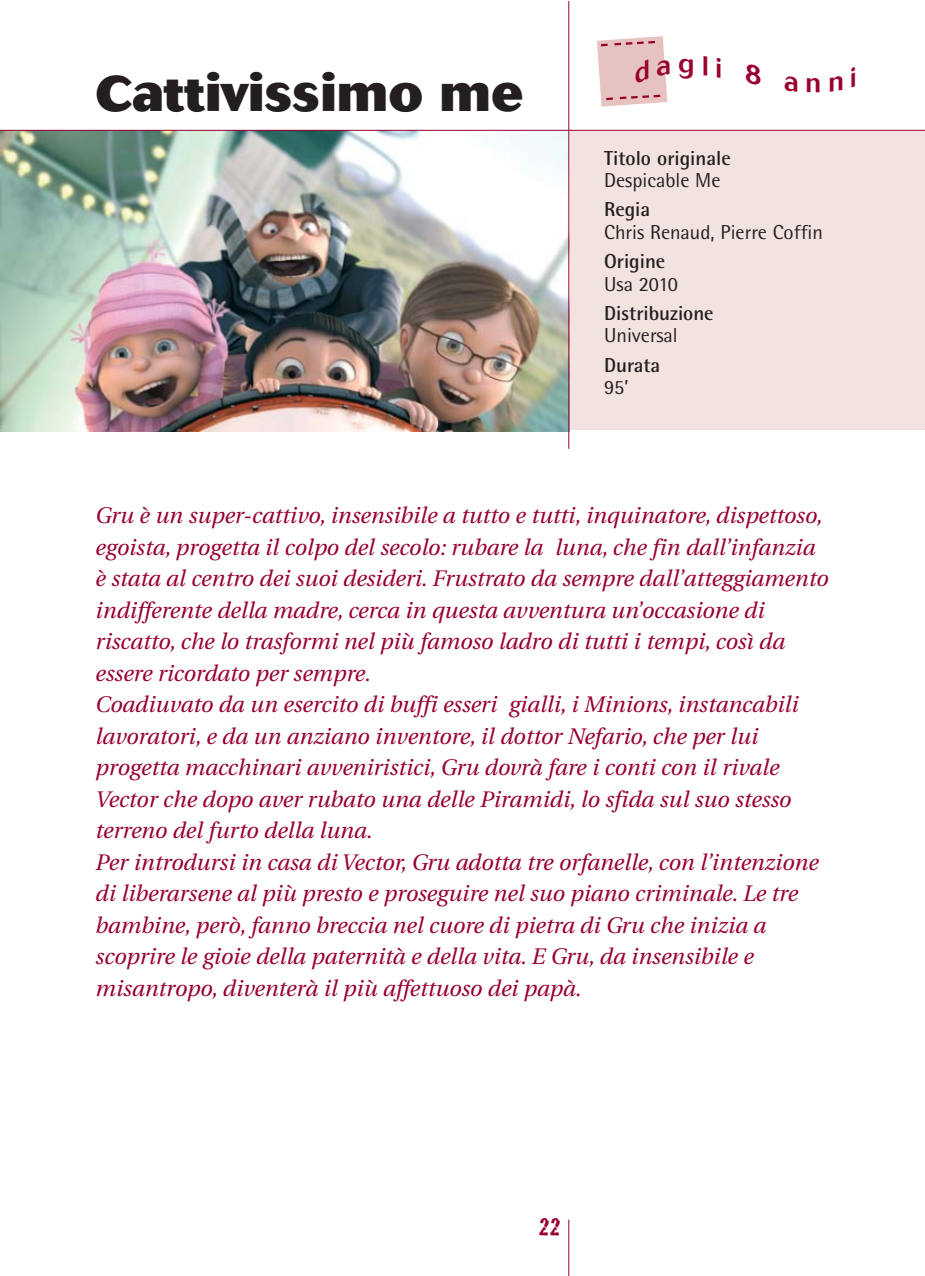
<style>
.page{position:relative;width:925px;height:1276px;background:#fff}
.page>*{position:absolute;margin:0;border:0;box-sizing:border-box;transform-origin:0 0}
.t1{font:800 49.5px "Cosmos";color:#231f20}
.t2{font:27px "Cracked";color:#98002e}
.t3{font:italic 22.5px/31.5px "Utopia";color:#98002e}
.t4{font:20.25px "AT Rotis Semi Sans";color:#231f20}
.t5{font:700 20.25px "AT Rotis Semi Sans";color:#231f20}
</style>
<div class="page">
<div style="left:96px;top:131px;width:829px;height:299px;background:#f3e3e0"></div>
<img style="left:0;top:131px;width:568px;height:300px">
<hr style="left:568px;top:1px;width:1px;height:448px;background:#98002e">
<hr style="left:568px;top:1219px;width:1px;height:56px;background:#98002e">
<hr style="left:0;top:130px;width:925px;height:1px;background:#98002e">
<svg style="left:597px;top:36px;width:71px;height:71px;background:#e7c5c3"></svg>
<h1 class="t1" style="left:96px;top:76px;width:429px">Cattivissimo me</h1>
<p class="t5" style="left:604px;top:150px;width:128px">Titolo originale</p>
<p class="t4" style="left:604px;top:173px;width:118px">Despicable Me</p>
<p class="t5" style="left:604px;top:202px;width:48px">Regia</p>
<p class="t4" style="left:604px;top:224px;width:220px">Chris Renaud, Pierre Coffin</p>
<p class="t5" style="left:604px;top:254px;width:63px">Origine</p>
<p class="t4" style="left:604px;top:276px;width:75px">Usa 2010</p>
<p class="t5" style="left:604px;top:305px;width:111px">Distribuzione</p>
<p class="t4" style="left:604px;top:328px;width:75px">Universal</p>
<p class="t5" style="left:604px;top:357px;width:58px">Durata</p>
<p class="t4" style="left:604px;top:380px;width:26px">95’</p>
<p class="t3" style="left:96px;top:502px;width:734px">Gru è un super-cattivo, insensibile a tutto e tutti, inquinatore, dispettoso, egoista, progetta il colpo del secolo: rubare la luna, che fin dall’infanzia è stata al centro dei suoi desideri. Frustrato da sempre dall’atteggiamento indifferente della madre, cerca in questa avventura un’occasione di riscatto, che lo trasformi nel più famoso ladro di tutti i tempi, così da essere ricordato per sempre.<br>Coadiuvato da un esercito di buffi esseri gialli, i Minions, instancabili lavoratori, e da un anziano inventore, il dottor Nefario, che per lui progetta macchinari avveniristici, Gru dovrà fare i conti con il rivale Vector che dopo aver rubato una delle Piramidi, lo sfida sul suo stesso terreno del furto della luna.<br>Per introdursi in casa di Vector, Gru adotta tre orfanelle, con l’intenzione di liberarsene al più presto e proseguire nel suo piano criminale. Le tre bambine, però, fanno breccia nel cuore di pietra di Gru che inizia a scoprire le gioie della paternità e della vita. E Gru, da insensibile e misantropo, diventerà il più affettuoso dei papà.</p>
<p class="t2" style="left:539px;top:1218px;width:23px">22</p>
</div>
